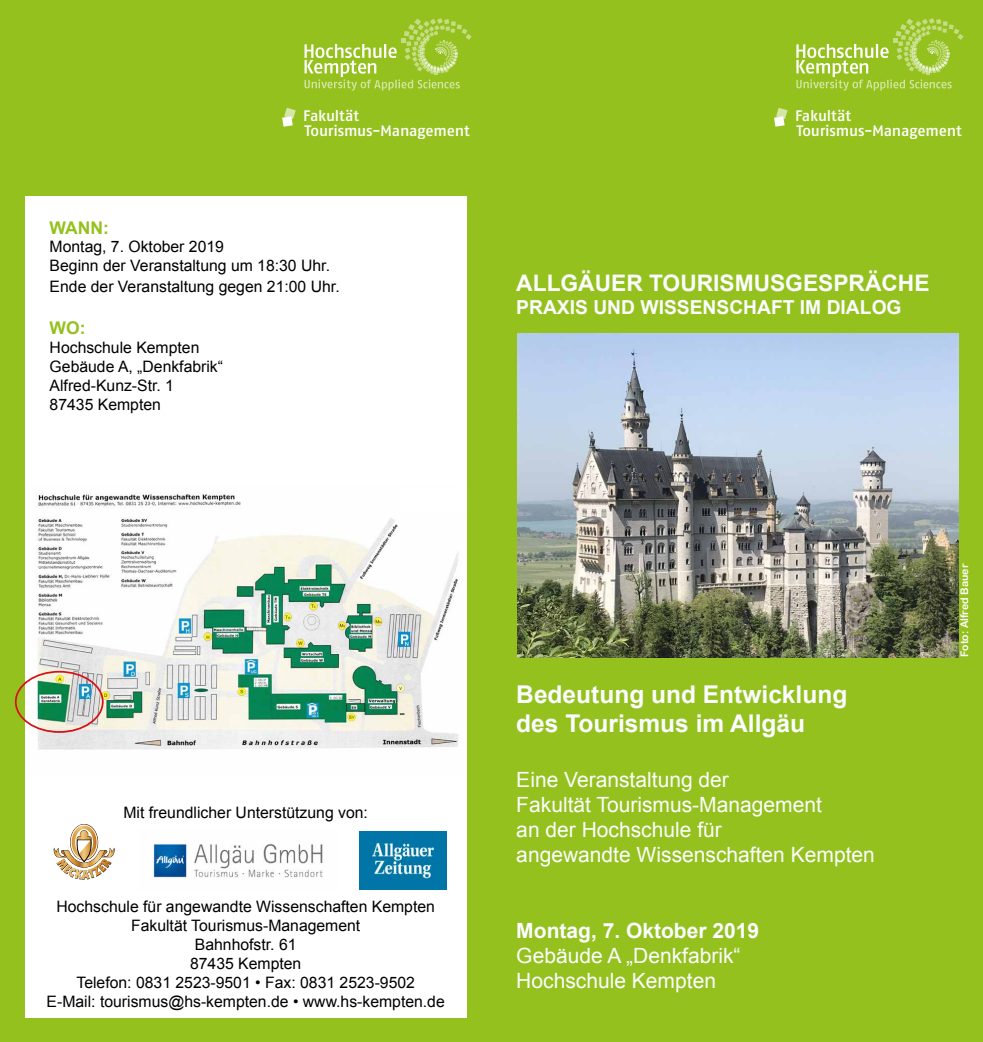
<style>
.page{position:relative;width:983px;height:1042px;background:#fff}
.page>*{position:absolute;margin:0;border:0;box-sizing:border-box;transform-origin:0 0}
.t1{font:700 24.5px/29.4px "Arial";color:#fbfdff}
.t2{font:700 22.75px "Arial";color:#fbfdff}
.t3{font:21px/25.2px "Arial";color:#fbfdff}
.t4{font:700 21px "Arial";color:#fbfdff}
.t5{font:700 19.25px "Arial";color:#fbfdff}
.t6{font:700 17.5px "Arial";color:#95c11f}
.t7{font:15.75px/18.9px "Arial";color:#000}
.t8{font:500 15.22px/14.5px "Fago OT";letter-spacing:-.015em;color:#fff}
.t9{font:10.5px "Arial Rounded MT Bold";color:#fff}
</style>
<div class="page">
<div style="left:0;top:0;width:506px;height:1042px;background:#95c11f"></div>
<div style="left:25px;top:196px;width:441px;height:821px;background:#fff"></div>
<img style="left:29px;top:494px;width:430px;height:256px">
<div style="left:15px;top:671px;width:89px;height:62px;border:2px solid #d41116;border-radius:50%"></div>
<div style="left:399px;top:486px;width:68px;height:29px;background:#fff"></div>
<svg style="left:53px;top:824px;width:62px;height:55px"></svg>
<img style="left:153px;top:843px;width:170px;height:35px">
<img style="left:359px;top:831px;width:88px;height:58px">
<div style="left:486px;top:0;width:496px;height:1042px;background:#95c11f"></div>
<img style="left:517px;top:333px;width:440px;height:325px">
<svg style="left:774px;top:108px;width:13px;height:19px"></svg>
<svg style="left:796px;top:18px;width:167px;height:73px"></svg>
<svg style="left:282px;top:108px;width:13px;height:19px"></svg>
<svg style="left:304px;top:18px;width:167px;height:73px"></svg>
<p class="t8" style="left:303px;top:109px;width:168px">Fakultät<br>Tourismus-Management</p>
<p class="t6" style="left:50px;top:216px;width:61px">WANN:</p>
<p class="t7" style="left:50px;top:238px;width:282px">Montag, 7. Oktober 2019<br>Beginn der Veranstaltung um 18:30 Uhr.</p>
<p class="t7" style="left:50px;top:277px;width:291px">Ende der Veranstaltung gegen 21:00 Uhr.</p>
<p class="t6" style="left:50px;top:316px;width:37px">WO:</p>
<p class="t7" style="left:50px;top:338px;width:175px">Hochschule Kempten<br>Gebäude A, „Denkfabrik“<br>Alfred-Kunz-Str. 1<br>87435 Kempten</p>
<p class="t8" style="left:794px;top:109px;width:168px">Fakultät<br>Tourismus-Management</p>
<h2 class="t2" style="left:516px;top:268px;width:414px">ALLGÄUER TOURISMUSGESPRÄCHE</h2>
<p class="t5" style="left:516px;top:294px;width:387px">PRAXIS UND WISSENSCHAFT IM DIALOG</p>
<p class="t7" style="left:123px;top:803px;width:246px">Mit freundlicher Unterstützung von:</p>
<p class="t7" style="left:47px;top:897px;width:399px;text-align:center">Hochschule für angewandte Wissenschaften Kempten Fakultät Tourismus-Management<br>Bahnhofstr. 61<br>87435 Kempten<br>Telefon: 0831 2523-9501 • Fax: 0831 2523-9502<br>E-Mail: tourismus@hs-kempten.de • www.hs-kempten.de</p>
<h1 class="t1" style="left:516px;top:680px;width:332px">Bedeutung und Entwicklung des Tourismus im Allgäu</h1>
<h3 class="t3" style="left:516px;top:767px;width:360px">Eine Veranstaltung der<br>Fakultät Tourismus-Management<br>an der Hochschule für<br>angewandte Wissenschaften Kempten</h3>
<h3 class="t4" style="left:516px;top:916px;width:244px">Montag, 7. Oktober 2019</h3>
<h3 class="t3" style="left:516px;top:943px;width:226px">Gebäude A „Denkfabrik“<br>Hochschule Kempten</h3>
<p class="t9" style="left:958px;top:657px;width:94px;rotate:-90deg">Foto: Alfred Bauer</p>
</div>
